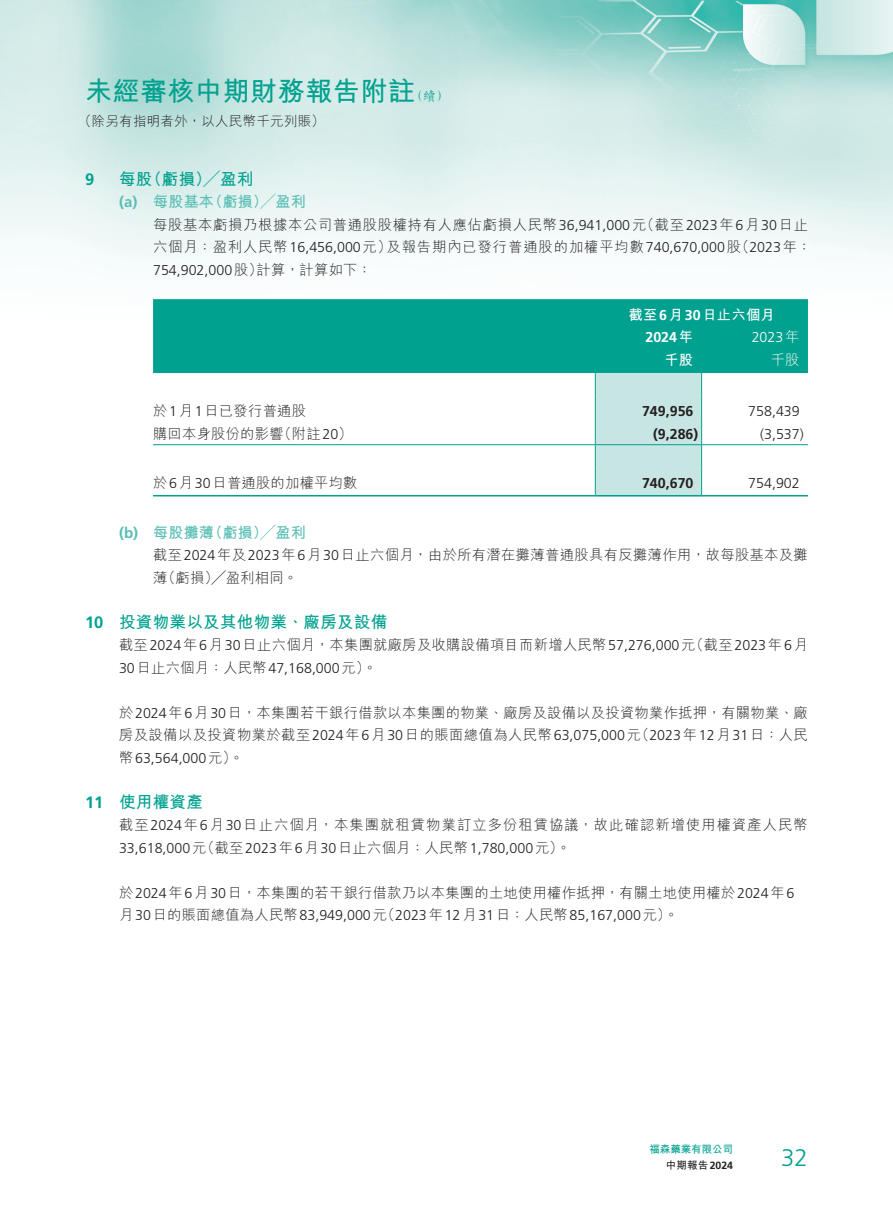
<style>
.page{position:relative;width:893px;height:1212px;background:#fff}
.page>*{position:absolute;margin:0;border:0;box-sizing:border-box;transform-origin:0 0}
.t1{font:700 27px "M Hei HK";letter-spacing:.02em;color:#00a18f}
.t2{font:300 24px "Frutiger LT Std";color:#00a18f}
._01_H1{font:700 16.5px "M Hei HK";letter-spacing:.02em;color:#00a18f}
._01_H1-2{font:700 16.5px "Frutiger LT Std";color:#00a18f}
._02_H2{font:700 15px "M Hei HK";letter-spacing:.02em;color:#59beb4}
._02_H2-2{font:700 15px "Frutiger LT Std";color:#59beb4}
._00_txt{font:300 14.25px/22.5px "M Hei HK";letter-spacing:.03em;color:#231f20}
._00_txt-2{font:300 14.25px/22.5px "M Hei HK";letter-spacing:.08em;color:#231f20}
._00_txt-3{font:300 14.25px/22.5px "M Hei HK";letter-spacing:.05em;color:#231f20;text-align:right}
._00_txt-4{font:300 14.25px "Frutiger LT Std";color:#231f20}
._50_Table_txt{font:300 14.25px "M Hei HK";letter-spacing:.02em;color:#231f20}
._00_txt-5{font:300 14.25px/22.5px "M Hei HK";letter-spacing:.065em;color:#231f20}
._50_Table_txt-2{font:300 14.25px "Frutiger LT Std";color:#231f20}
._50_Table_txt-3{font:700 14.25px "Frutiger LT Std";color:#231f20}
._50_Table_txt-4{font:700 14.25px "M Hei HK";letter-spacing:.02em;color:#fff}
._50_Table_txt-5{font:300 14.25px "Frutiger LT Std";color:#fff}
._50_Table_txt-6{font:700 14.25px "Frutiger LT Std";color:#fff}
._50_Table_txt-7{font:300 14.25px "M Hei HK";color:#fff}
.t3{font:300 13.5px "M Hei HK";letter-spacing:.02em;color:#231f20}
.t4{font:500 13.5px "M Kai HK";color:#00a18f}
.t5{font:700 10.5px "M Hei HK";letter-spacing:-.005em;color:#00a18f}
.t6{font:700 10.5px "M Hei HK";color:#231f20}
.s1{font-family:"Frutiger LT Std"}
.s2{font-family:"M Hei HK"}
</style>
<div class="page">
<img style="left:0;top:0;width:893px;height:497px">
<div style="left:153px;top:299px;width:655px;height:74px;background:#00a18f"></div>
<div style="left:595px;top:373px;width:107px;height:123px;background:#c7e5e2"></div>
<hr style="left:153px;top:444px;width:442px;height:1px;background:#00a18f">
<hr style="left:596px;top:444px;width:105px;height:1px;background:#00a18f">
<hr style="left:702px;top:444px;width:106px;height:1px;background:#00a18f">
<hr style="left:153px;top:495px;width:442px;height:1px;background:#00a18f">
<hr style="left:596px;top:495px;width:105px;height:1px;background:#00a18f">
<hr style="left:702px;top:495px;width:106px;height:1px;background:#00a18f">
<h1 class="t1" style="left:85px;top:71px;width:331px">未經審核中期財務報告附註</h1>
<p class="t4" style="left:409px;top:86px;width:42px">（續(</p>
<p class="t3" style="left:78px;top:114px;width:248px">（除另有指明者外，以人民幣千元列賬(</p>
<p class="_01_H1-2" style="left:85px;top:169px;width:11px">9</p>
<p class="_01_H1-2" style="left:85px;top:612px;width:20px">10</p>
<p class="_01_H1-2" style="left:85px;top:792px;width:20px">11</p>
<p class="_01_H1" style="left:145px;top:167px;width:109px">（虧損）╱盈利</p>
<p class="_01_H1" style="left:119px;top:167px;width:35px">每股</p>
<p class="_02_H2-2" style="left:119px;top:193px;width:20px">)a(</p>
<p class="_02_H2-2" style="left:119px;top:524px;width:21px">b( )</p>
<p class="_02_H2" style="left:208px;top:191px;width:100px">（虧損）╱盈利</p>
<p class="_02_H2" style="left:153px;top:191px;width:62px">每股基本</p>
<p class="_00_txt-3" style="left:153px;top:213px;width:660px">每股基本虧損乃根據本公司普通股股權持有人應佔虧損人民幣<span class="s1">36,941,000</span> （元 截至<span class="s1">2023</span>年<span class="s1">6</span>月<span class="s1">30</span>日止及報告期內已發行普通股的加權平均數<span class="s1">740,670,000</span> （股 <span class="s1">2023</span>年：</p>
<p class="_00_txt-5" style="left:257px;top:236px;width:137px;text-indent:-104px">六個月：盈利人民幣<span class="s1">16,456,000</span>元）計算，計算如下：</p>
<p class="_00_txt-4" style="left:153px;top:262px;width:111px">754,902,000<span class="s2">股）</span></p>
<p class="_50_Table_txt-4" style="left:628px;top:304px;width:148px">截至<span class="s1">6</span>月<span class="s1">30</span>日止六個月</p>
<p class="_50_Table_txt-5" style="left:752px;top:329px;width:49px">2023 <span class="s2">年</span></p>
<p class="_50_Table_txt-6" style="left:645px;top:329px;width:49px">2024<span class="s2">年</span></p>
<p class="_50_Table_txt-4" style="left:664px;top:349px;width:30px">千股</p>
<p class="_50_Table_txt-7" style="left:771px;top:352px;width:30px">千股</p>
<p class="_50_Table_txt" style="left:153px;top:404px;width:154px">於<span class="s1">1</span>月<span class="s1">1</span>日已發行普通股</p>
<p class="_50_Table_txt-3" style="left:642px;top:403px;width:53px">749,956</p>
<p class="_50_Table_txt-2" style="left:748px;top:403px;width:53px">758,439</p>
<p class="_50_Table_txt" style="left:278px;top:426px;width:76px">（附註<span class="s1">20</span>(</p>
<p class="_50_Table_txt" style="left:153px;top:426px;width:132px">購回本身股份的影響</p>
<p class="_50_Table_txt-3" style="left:653px;top:425px;width:47px">)9,286(</p>
<p class="_50_Table_txt-2" style="left:760px;top:426px;width:45px">)3,537(</p>
<p class="_50_Table_txt" style="left:153px;top:476px;width:206px">於<span class="s1">6</span>月<span class="s1">30</span>日普通股的加權平均數</p>
<p class="_02_H2" style="left:208px;top:521px;width:100px">（虧損）╱盈利</p>
<p class="_02_H2" style="left:153px;top:521px;width:62px">每股攤薄</p>
<p class="_50_Table_txt-3" style="left:642px;top:475px;width:53px">740,670</p>
<p class="_50_Table_txt-2" style="left:748px;top:475px;width:53px">754,902</p>
<p class="_00_txt" style="left:153px;top:544px;width:656px">截至<span class="s1">2024</span>年及<span class="s1">2023</span>年<span class="s1">6</span>月<span class="s1">30</span>日止六個月，由於所有潛在攤薄普通股具有反攤薄作用，故每股基本及攤（薄虧損）╱盈利相同。</p>
<p class="_01_H1" style="left:119px;top:610px;width:270px">投資物業以及其他物業、廠房及設備</p>
<p class="_00_txt" style="left:119px;top:634px;width:690px">截至<span class="s1">2024</span>年<span class="s1">6</span>月<span class="s1">30</span>日止六個月，本集團就廠房及收購設備項目而新增人民幣<span class="s1">57,276,000</span> （元截至<span class="s1">2023</span>年<span class="s1">6</span>月<br><span class="s1">30</span>日止六個月：人民幣<span class="s1">47,168,000</span>元。(</p>
<p class="_00_txt" style="left:119px;top:701px;width:690px;text-align:justify">於<span class="s1">2024</span>年<span class="s1">6</span>月<span class="s1">30</span>日，本集團若干銀行借款以本集團的物業、廠房及設備以及投資物業作抵押，有關物業、廠房及設備以及投資物業於截至<span class="s1">2024</span>年<span class="s1">6</span>月<span class="s1">30</span>日的賬面總值為人民幣<span class="s1">63,075,000</span> （元 <span class="s1">2023</span>年<span class="s1">12</span>月<span class="s1">31</span>日：人民幣<span class="s1">63,564,000</span>元。(</p>
<p class="_01_H1" style="left:119px;top:790px;width:85px">使用權資產</p>
<p class="_00_txt-2" style="left:119px;top:814px;width:690px">截至<span class="s1">2024</span>年<span class="s1">6</span>月<span class="s1">30</span>日止六個月，本集團就租賃物業訂立多份租賃協議，故此確認新增使用權資產人民幣<br><span class="s1">33,618,000</span> （元截至<span class="s1">2023</span>年<span class="s1">6</span>月<span class="s1">30</span>日止六個月：人民幣<span class="s1">1,780,000</span>元。(</p>
<p class="_00_txt" style="left:119px;top:881px;width:677px">於<span class="s1">2024</span>年<span class="s1">6</span>月<span class="s1">30</span>日，本集團的若干銀行借款乃以本集團的土地使用權作抵押，有關土地使用權於<span class="s1">2024</span>年<span class="s1">6</span></p>
<p class="_00_txt-4" style="left:119px;top:907px;width:561px"><span class="s2">月</span>30<span class="s2">日的賬面總值為人民幣</span>83,949,000 <span class="s2">（元</span> 2023<span class="s2">年</span>12<span class="s2">月</span>31<span class="s2">日：人民幣</span>85,167,000<span class="s2">元。(</span></p>
<p class="t5" style="left:649px;top:1141px;width:85px">福森藥業有限公司</p>
<p class="t6" style="left:666px;top:1157px;width:69px">中期報告<span class="s1">2024</span></p>
<h2 class="t2" style="left:781px;top:1144px;width:28px">32</h2>
</div>
